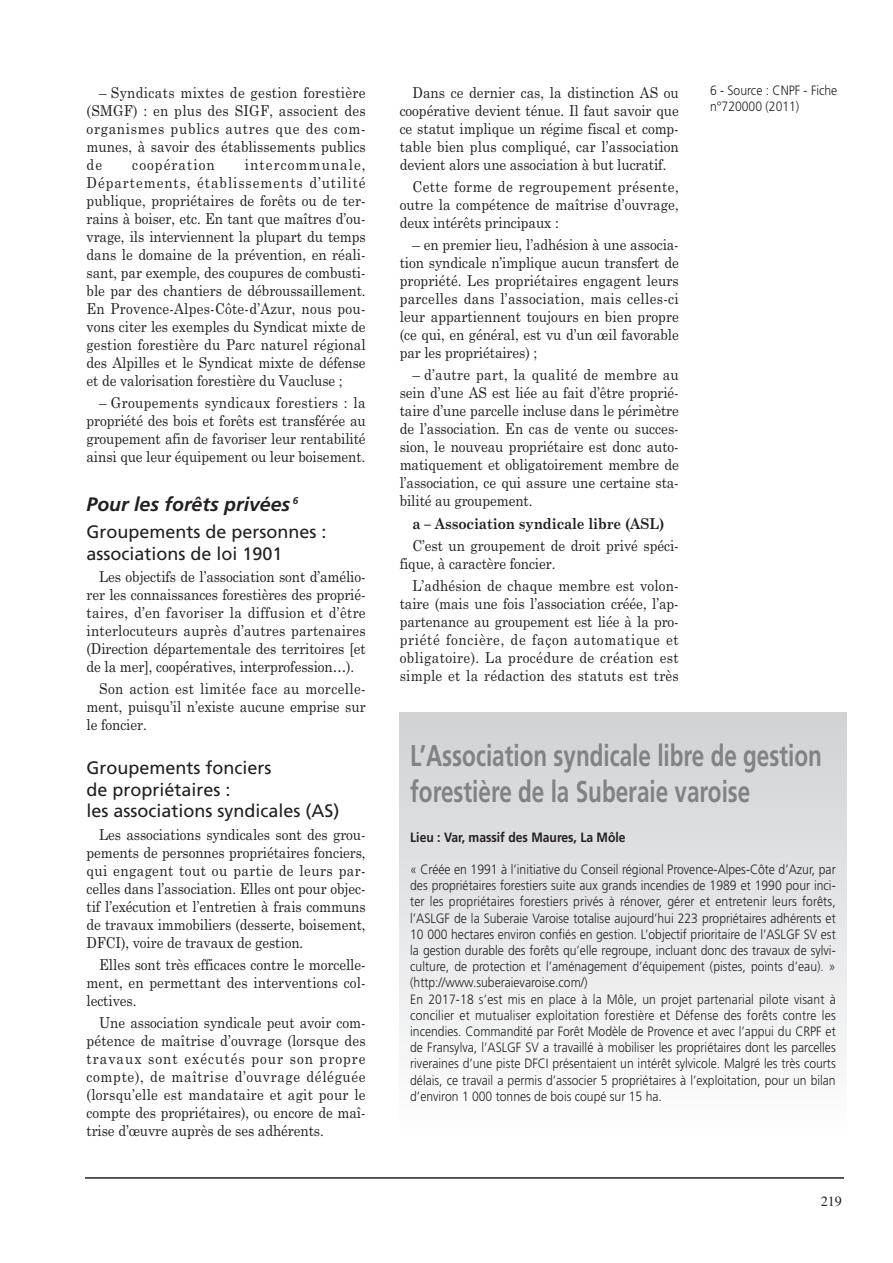
<style>
.page{position:relative;width:893px;height:1263px;background:#fff}
.page>*{position:absolute;margin:0;border:0;box-sizing:border-box;transform-origin:0 0}
.t1{font:700 30px/36px "Frutiger LT Std";color:#808285;scale:.75 1}
.t2{font:italic 700 19.5px "Frutiger LT Std";color:#231f20}
.t3{font:18px/21.6px "Frutiger LT Std";color:#231f20}
.t4{font:15px/18px "Century Schoolbook";letter-spacing:-.005em;color:#231f20;text-align:justify;scale:.9 1}
.t5{font:700 15px "Century Schoolbook";letter-spacing:-.005em;color:#231f20;scale:.9 1}
.t6{font:15px "Century Schoolbook";letter-spacing:.08em;color:#231f20;scale:.9 1}
.t7{font:14.25px "Times";color:#231f20}
.t8{font:300 13.5px/16.2px "Frutiger LT Std";color:#231f20;scale:.9 1}
.t9{font:700 13.5px "Frutiger LT Std";color:#231f20;scale:.9 1}
</style>
<div class="page">
<hr style="left:85px;top:1177px;width:759px;height:2px;background:#231f20">
<div style="left:400px;top:712px;width:446px;height:423px;background:linear-gradient(to bottom,#d0d1d4,#fefefe)"></div>
<p class="t4" style="left:87px;top:83px;width:312px;text-indent:13px">– Syndicats mixtes de gestion forestière (SMGF) : en plus des SIGF, associent des organismes publics autres que des com&shy;munes, à savoir des établissements publics de</p>
<p class="t6" style="left:132px;top:156px;width:93px">coopération</p>
<p class="t4" style="left:87px;top:155px;width:312px;text-indent:158px">intercommunale, Départements, établissements d’utilité publique, propriétaires de forêts ou de ter&shy;rains à boiser, etc. En tant que maîtres d’ou&shy;vrage, ils interviennent la plupart du temps dans le domaine de la prévention, en réali&shy;sant, par exemple, des coupures de combusti&shy;ble par des chantiers de débroussaillement.<br>En Provence-Alpes-Côte-d’Azur, nous pou&shy;vons citer les exemples du Syndicat mixte de gestion forestière du Parc naturel régional des Alpilles et le Syndicat mixte de défense et de valorisation forestière du Vaucluse ;</p>
<p class="t4" style="left:87px;top:394px;width:312px;text-indent:13px">– Groupements syndicaux forestiers : la propriété des bois et forêts est transférée au groupement afin de favoriser leur rentabilité ainsi que leur équipement ou leur boisement.</p>
<h2 class="t2" style="left:87px;top:497px;width:213px">Pour les forêts privées <sup>6</sup></h2>
<p class="t3" style="left:87px;top:522px;width:242px">Groupements de personnes : associations de loi 1901</p>
<p class="t4" style="left:87px;top:568px;width:312px;text-indent:13px">Les objectifs de l’association sont d’amélio&shy;rer les connaissances forestières des proprié&shy;taires, d’en favoriser la diffusion et d’être interlocuteurs auprès d’autres partenaires (Direction départementale des territoires [et de la mer], coopératives, interprofession…).</p>
<p class="t4" style="left:87px;top:680px;width:312px;text-indent:13px">Son action est limitée face au morcelle&shy;ment, puisqu’il n’existe aucune emprise sur le foncier.</p>
<p class="t3" style="left:87px;top:758px;width:255px">Groupements fonciers<br>de propriétaires :<br>les associations syndicales (AS)</p>
<p class="t4" style="left:87px;top:825px;width:312px;text-indent:13px">Les associations syndicales sont des grou&shy;pements de personnes propriétaires fonciers, qui engagent tout ou partie de leurs par&shy;celles dans l’association. Elles ont pour objec&shy;tif l’exécution et l’entretien à frais communs de travaux immobiliers (desserte, boisement, DFCI), voire de travaux de gestion.</p>
<p class="t4" style="left:87px;top:955px;width:312px;text-indent:13px">Elles sont très efficaces contre le morcelle&shy;ment, en permettant des interventions col&shy;lectives.</p>
<p class="t4" style="left:87px;top:1014px;width:312px;text-indent:13px">Une association syndicale peut avoir com&shy;pétence de maîtrise d’ouvrage (lorsque des travaux sont exécutés pour son propre compte), de maîtrise d’ouvrage déléguée (lorsqu’elle est mandataire et agit pour le compte des propriétaires), ou encore de maî&shy;trise d’œuvre auprès de ses adhérents.</p>
<p class="t4" style="left:400px;top:83px;width:312px;text-indent:13px">Dans ce dernier cas, la distinction AS ou coopérative devient ténue. Il faut savoir que ce statut implique un régime fiscal et comp&shy;table bien plus compliqué, car l’association devient alors une association à but lucratif.</p>
<p class="t4" style="left:400px;top:178px;width:312px;text-indent:13px">Cette forme de regroupement présente, outre la compétence de maîtrise d’ouvrage, deux intérêts principaux :</p>
<p class="t4" style="left:400px;top:236px;width:312px;text-indent:13px">– en premier lieu, l’adhésion à une associa&shy;tion syndicale n’implique aucun transfert de propriété. Les propriétaires engagent leurs parcelles dans l’association, mais celles-ci leur appartiennent toujours en bien propre (ce qui, en général, est vu d’un œil favorable par les propriétaires) ;</p>
<p class="t4" style="left:400px;top:366px;width:312px;text-indent:13px">– d’autre part, la qualité de membre au sein d’une AS est liée au fait d’être proprié&shy;taire d’une parcelle incluse dans le périmètre de l’association. En cas de vente ou succes&shy;sion, le nouveau propriétaire est donc auto&shy;matiquement et obligatoirement membre de l’association, ce qui assure une certaine sta&shy;bilité au groupement.</p>
<p class="t5" style="left:412px;top:515px;width:281px">a – Association syndicale libre (ASL)</p>
<p class="t4" style="left:400px;top:537px;width:312px;text-indent:13px">C’est un groupement de droit privé spéci&shy;fique, à caractère foncier.</p>
<p class="t4" style="left:400px;top:577px;width:312px;text-indent:13px">L’adhésion de chaque membre est volon&shy;taire (mais une fois l’association créée, l’ap&shy;partenance au groupement est liée à la pro&shy;priété foncière, de façon automatique et obligatoire). La procédure de création est simple et la rédaction des statuts est très</p>
<p class="t8" style="left:710px;top:83px;width:143px">6 - Source : CNPF - Fiche n°720000 (2011)</p>
<h1 class="t1" style="left:410px;top:740px;width:550px">L’Association syndicale libre de gestion forestière de la Suberaie varoise</h1>
<p class="t9" style="left:410px;top:831px;width:241px">Lieu : Var, massif des Maures, La Môle</p>
<p class="t8" style="left:410px;top:862px;width:474px">« Créée en 1991 à l’initiative du Conseil régional Provence-Alpes-Côte d’Azur, par des propriétaires forestiers suite aux grands incendies de 1989 et 1990 pour inci&shy;ter les propriétaires forestiers privés à rénover, gérer et entretenir leurs forêts, l’ASLGF de la Suberaie Varoise totalise aujourd’hui 223 propriétaires adhérents et 10 000 hectares environ confiés en gestion. L’objectif prioritaire de l’ASLGF SV est la gestion durable des forêts qu’elle regroupe, incluant donc des travaux de sylvi&shy;culture, de protection et l’aménagement d’équipement (pistes, points d’eau). » (http://www.suberaievaroise.com/)<br>En 2017-18 s’est mis en place à la Môle, un projet partenarial pilote visant à concilier et mutualiser exploitation forestière et Défense des forêts contre les incendies. Commandité par Forêt Modèle de Provence et avec l’appui du CRPF et de Fransylva, l’ASLGF SV a travaillé à mobiliser les propriétaires dont les parcelles riveraines d’une piste DFCI présentaient un intérêt sylvicole. Malgré les très courts délais, ce travail a permis d’associer 5 propriétaires à l’exploitation, pour un bilan d’environ 1 000 tonnes de bois coupé sur 15 ha.</p>
<p class="t7" style="left:821px;top:1193px;width:23px">219</p>
</div>
